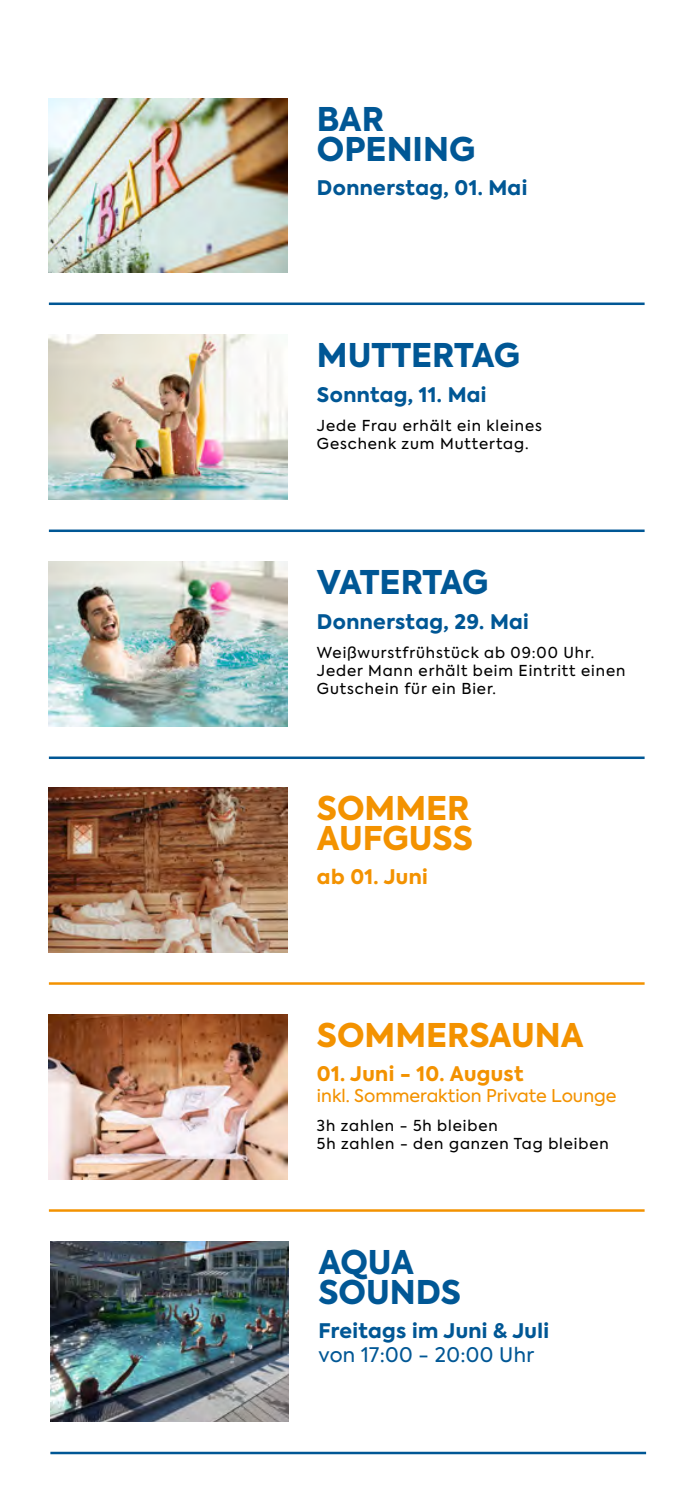
<style>
.page{position:relative;width:695px;height:1489px;background:#fff}
.page>*{position:absolute;margin:0;border:0;box-sizing:border-box;transform-origin:0 0}
.t1{font:800 32.5px/30px "Axiforma";color:#005795}
.t2{font:800 32.5px/30px "Axiforma";color:#f39200}
.t3{font:800 32.5px "Axiforma";letter-spacing:-.03em;color:#005795}
.t4{font:800 20px "Axiforma";letter-spacing:.02em;color:#005795}
.t5{font:800 20px "Axiforma";letter-spacing:.02em;color:#f39200}
.t6{font:20px "Axiforma";letter-spacing:.02em;color:#005795}
.t7{font:17.5px "Axiforma";color:#f39200}
.t8{font:15px/18px "Axiforma";letter-spacing:.06em;color:#000}
</style>
<div class="page">
<img style="left:49px;top:562px;width:238px;height:164px">
<hr style="left:49px;top:756px;width:595px;height:3px;background:#005795">
<img style="left:50px;top:1241px;width:238px;height:180px">
<hr style="left:50px;top:1451px;width:596px;height:2px;background:#005795">
<img style="left:49px;top:787px;width:238px;height:165px">
<hr style="left:49px;top:982px;width:595px;height:2px;background:#f39200">
<img style="left:49px;top:1014px;width:238px;height:165px">
<hr style="left:49px;top:1209px;width:595px;height:2px;background:#f39200">
<img style="left:49px;top:335px;width:238px;height:164px">
<hr style="left:49px;top:529px;width:595px;height:3px;background:#005795">
<img style="left:49px;top:98px;width:238px;height:175px">
<hr style="left:49px;top:302px;width:595px;height:3px;background:#005795">
<h1 class="t1" style="left:317px;top:104px;width:160px">BAR<br>OPENING</h1>
<h2 class="t4" style="left:317px;top:174px;width:212px">Donnerstag, 01. Mai</h2>
<h1 class="t1" style="left:317px;top:341px;width:205px">MUTTERTAG</h1>
<h2 class="t4" style="left:317px;top:380px;width:171px">Sonntag, 11. Mai</h2>
<p class="t8" style="left:317px;top:416px;width:226px">Jede Frau erhält ein kleines<br>Geschenk zum Muttertag.</p>
<h1 class="t3" style="left:317px;top:560px;width:173px">VATERTAG</h1>
<h2 class="t4" style="left:317px;top:607px;width:213px">Donnerstag, 29. Mai</h2>
<p class="t8" style="left:317px;top:643px;width:310px">Weißwurstfrühstück ab 09:00 Uhr.<br>Jeder Mann erhält beim Eintritt einen<br>Gutschein für ein Bier.</p>
<h1 class="t2" style="left:317px;top:793px;width:157px">SOMMER<br>AUFGUSS</h1>
<h2 class="t5" style="left:317px;top:863px;width:112px">ab 01. Juni</h2>
<h1 class="t2" style="left:317px;top:1020px;width:268px">SOMMERSAUNA</h1>
<h2 class="t5" style="left:317px;top:1060px;width:208px">01. Juni - 10. August</h2>
<p class="t7" style="left:317px;top:1084px;width:301px">inkl. Sommeraktion Private Lounge</p>
<p class="t8" style="left:317px;top:1117px;width:293px">3h zahlen - 5h bleiben<br>5h zahlen - den ganzen Tag bleiben</p>
<h1 class="t1" style="left:318px;top:1247px;width:144px">AQUA<br>SOUNDS</h1>
<h2 class="t4" style="left:318px;top:1316px;width:232px">Freitags im Juni &amp; Juli</h2>
<h2 class="t6" style="left:318px;top:1341px;width:217px">von 17:00 - 20:00 Uhr</h2>
</div>
